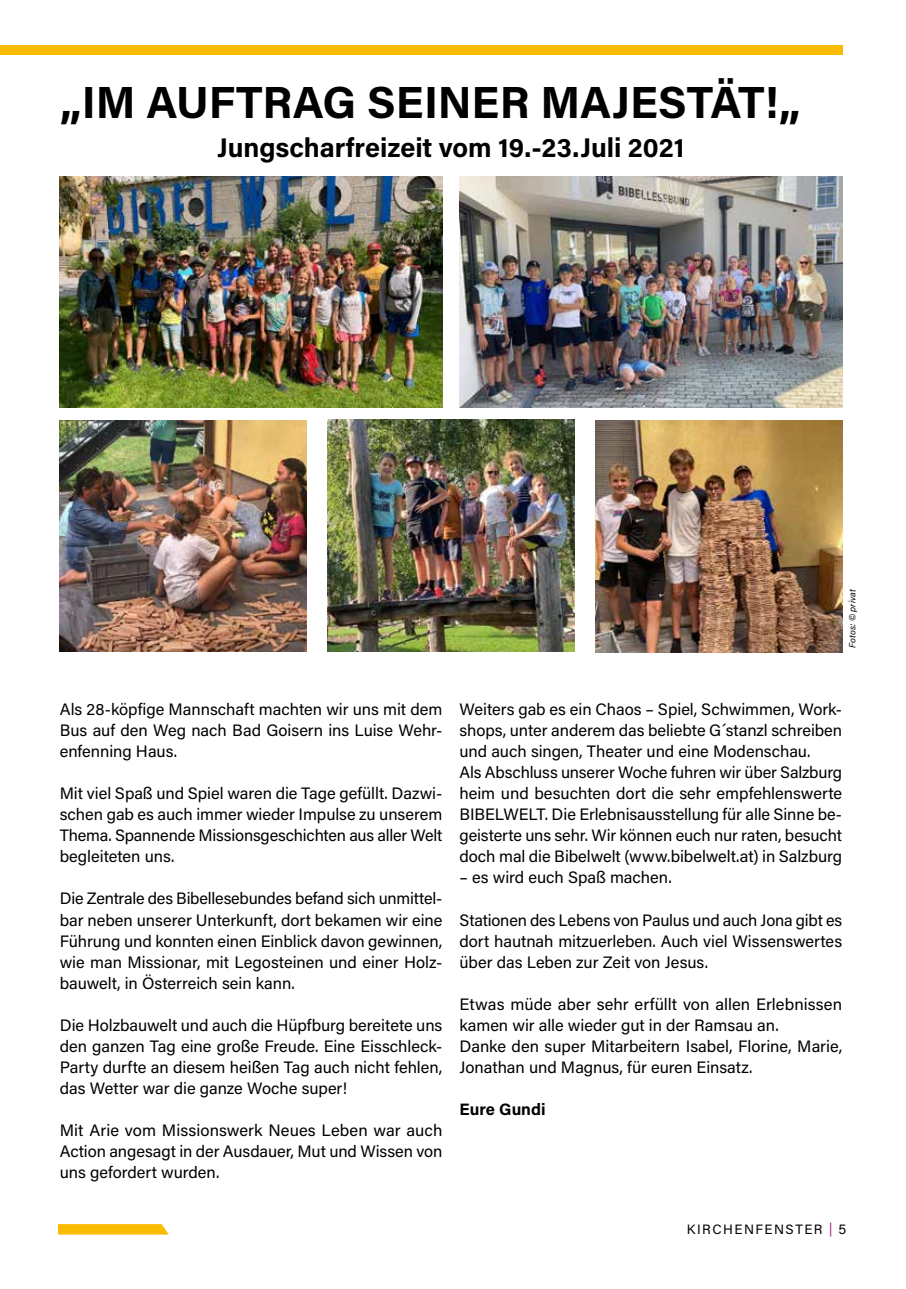
<style>
.page{position:relative;width:906px;height:1289px;background:#fff}
.page>*{position:absolute;margin:0;border:0;box-sizing:border-box;transform-origin:0 0}
.t1{font:700 45px "Acumin Pro";letter-spacing:-.005em;color:#000}
.t2{font:700 27px "Acumin Pro";letter-spacing:-.005em;color:#000}
.t3{font:16.5px/21px "Acumin Pro";color:#000;text-align:justify}
.t4{font:700 16.5px "Acumin Pro";color:#000}
.t5{font:13.5px "Acumin Pro";letter-spacing:.115em;color:#000}
.t6{font:italic 9px "Acumin Pro";color:#000}
.s1{color:#a32f89}
</style>
<div class="page">
<svg style="left:58px;top:1224px;width:111px;height:10px"></svg>
<div style="left:0;top:45px;width:842px;height:10px;background:#fbbb00"></div>
<img style="left:60px;top:176px;width:382px;height:231px">
<img style="left:459px;top:176px;width:383px;height:231px">
<img style="left:60px;top:420px;width:246px;height:232px">
<img style="left:327px;top:420px;width:247px;height:232px">
<img style="left:595px;top:420px;width:247px;height:232px">
<h1 class="t1" style="left:60px;top:71px;width:742px">„IM AUFTRAG SEINER MAJESTÄT!„</h1>
<h2 class="t2" style="left:217px;top:129px;width:469px">Jungscharfreizeit vom 19.-23.Juli 2021</h2>
<p class="t6" style="left:846px;top:648px;width:61px;rotate:-90deg">Fotos: © privat</p>
<p class="t3" style="left:60px;top:698px;width:384px">Als 28-köpfige Mannschaft machten wir uns mit dem Bus auf den Weg nach Bad Goisern ins Luise Wehr&shy;enfenning Haus.</p>
<p class="t3" style="left:60px;top:782px;width:384px">Mit viel Spaß und Spiel waren die Tage gefüllt. Dazwi&shy;schen gab es auch immer wieder I mpulse zu unserem Thema. Spannende Missionsgeschichten aus aller Welt begleiteten uns.</p>
<p class="t3" style="left:60px;top:887px;width:384px">Die Zentrale des Bibellesebundes befand sich unmittel&shy;bar neben unserer Unterkunft, dort bekamen wir eine Führung und konnten einen Einblick davon gewinnen, wie man Missionar, mit Legosteinen und einer Holz&shy;bauwelt, in Österreich sein kann.</p>
<p class="t3" style="left:60px;top:1013px;width:384px">Die Holzbauwelt und auch die Hüpfburg bereitete uns den ganzen Tag eine große Freude. Eine Eisschleck-Party durfte an diesem heißen Tag auch nicht fehlen, das Wetter war die ganze Woche super!</p>
<p class="t3" style="left:60px;top:1118px;width:384px">Mit Arie vom Missionswerk Neues Leben war auch Action angesagt in der Ausdauer, Mut und Wissen von uns gefordert wurden.</p>
<p class="t3" style="left:459px;top:698px;width:384px;text-align:left">Weiters gab es ein Chaos – Spiel, Schwimmen, Work&shy;shops, unter anderem das beliebte G´stanzl schreiben und auch singen, Theater und eine Modenschau.<br>Als Abschluss unserer Woche fuhren wir über Salzburg heim und besuchten dort die sehr empfehlenswerte BI BELWELT. Die Erlebnisausstellung für alle Sinne be&shy;geisterte uns sehr. Wir können euch nur raten, besucht doch mal die Bibelwelt (www.bibelwelt.at) in Salzburg</p>
<p class="t3" style="left:459px;top:866px;width:214px">– es wird euch Spaß machen.</p>
<p class="t3" style="left:459px;top:908px;width:384px">Stationen des Lebens von Paulus und auch Jona gibt es dort hautnah mitzuerleben. Auch viel Wissenswertes über das Leben zur Zeit von Jesus.</p>
<p class="t3" style="left:459px;top:992px;width:384px;text-align:left">Etwas müde aber sehr erfüllt von allen Erlebnissen kamen wir alle wieder gut in der Ramsau an.<br>Danke den super Mitarbeitern Isabel, Florine, Marie, Jonathan und Magnus, für euren Einsatz.</p>
<p class="t4" style="left:459px;top:1097px;width:88px">Eure Gundi</p>
<p class="t5" style="left:687px;top:1220px;width:161px">Kirchenfenster <span class="s1">|</span> 5</p>
</div>
